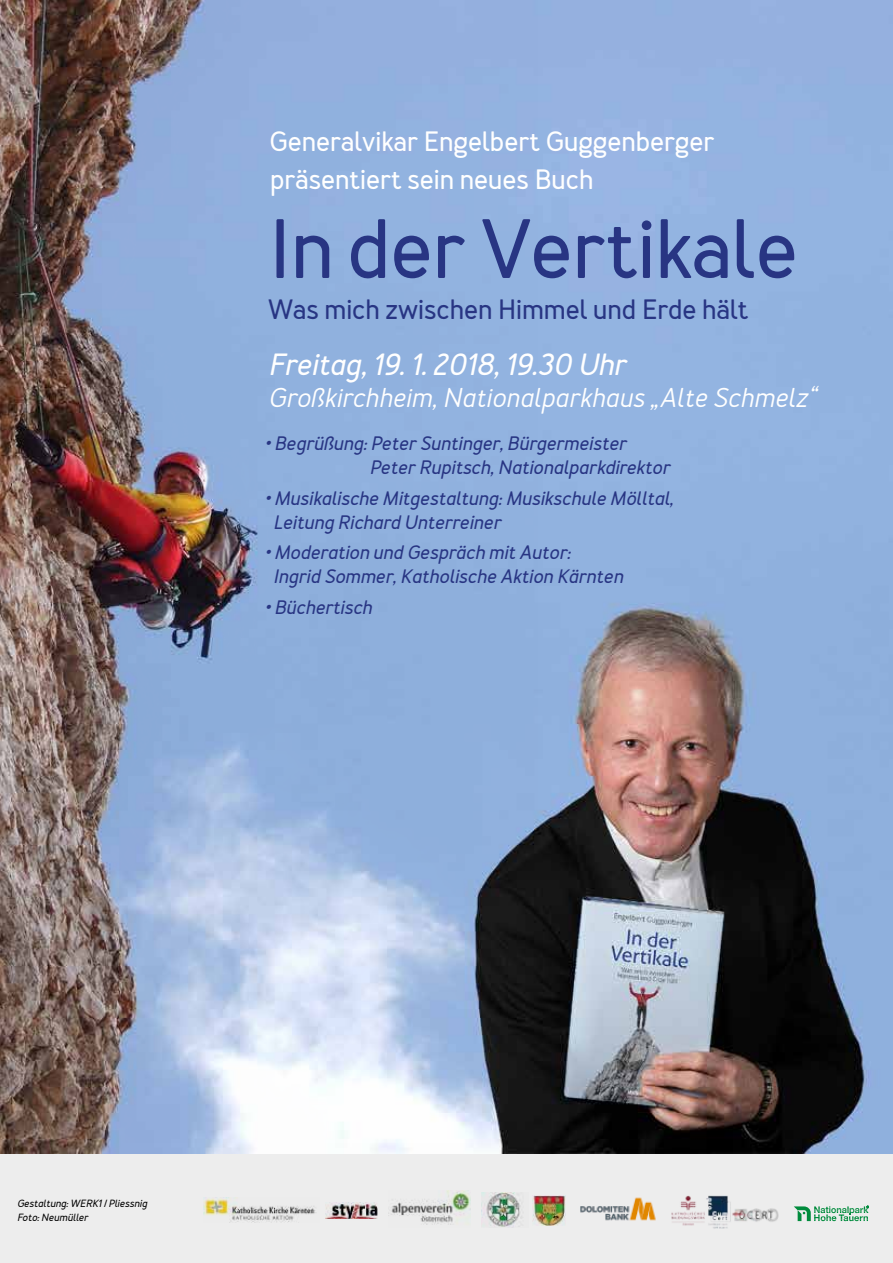
<style>
.page{position:relative;width:893px;height:1263px;background:#fff}
.page>*{position:absolute;margin:0;border:0;box-sizing:border-box;transform-origin:0 0}
.t1{font:700 84px "Merlo";color:#283583}
.t2{font:italic 700 30.75px "Merlo";color:#fff}
.t3{font:700 28.05px/38.1px "Merlo";color:#fff}
.t4{font:700 28.05px "Merlo";color:#283583}
.t5{font:italic 500 27.3px "Merlo";color:#fff}
.t6{font:italic 700 19.5px/24px "Merlo";color:#283583}
.t7{font:italic 700 10.5px/13.5px "Merlo";color:#000}
</style>
<div class="page">
<div style="left:0;top:1046px;width:893px;height:217px;background:#ededed"></div>
<img style="left:0;top:0;width:893px;height:1153px">
<img style="left:671px;top:1195px;width:108px;height:34px">
<img style="left:580px;top:1197px;width:76px;height:24px">
<img style="left:532px;top:1195px;width:34px;height:30px">
<svg style="left:794px;top:1206px;width:75px;height:15px"></svg>
<img style="left:482px;top:1192px;width:41px;height:36px">
<img style="left:388px;top:1190px;width:82px;height:35px">
<img style="left:325px;top:1203px;width:53px;height:15px">
<img style="left:203px;top:1198px;width:113px;height:25px">
<h3 class="t3" style="left:269px;top:123px;width:447px">Generalvikar Engelbert Guggenberger präsentiert sein neues Buch</h3>
<h1 class="t1" style="left:269px;top:199px;width:530px">In der Vertikale</h1>
<h3 class="t4" style="left:268px;top:293px;width:482px">Was mich zwischen Himmel und Erde hält</h3>
<h2 class="t2" style="left:268px;top:346px;width:359px">Freitag, 19. 1. 2018, 19.30 Uhr</h2>
<h3 class="t5" style="left:268px;top:381px;width:549px">Großkirchheim, Nationalparkhaus „Alte Schmelz“</h3>
<p class="t6" style="left:370px;top:432px;width:302px;text-indent:-104px">• Begrüßung: Peter Suntinger, Bürgermeister<br>Peter Rupitsch, Nationalparkdirektor</p>
<p class="t6" style="left:273px;top:486px;width:402px;text-indent:-8px">• Musikalische Mitgestaltung: Musikschule Mölltal,<br>Leitung Richard Unterreiner</p>
<p class="t6" style="left:273px;top:541px;width:351px;text-indent:-8px">• Moderation und Gespräch mit Autor:<br>Ingrid Sommer, Katholische Aktion Kärnten</p>
<p class="t6" style="left:265px;top:595px;width:108px">• Büchertisch</p>
<p class="t7" style="left:17px;top:1197px;width:132px">Gestaltung: WERK1 / Pliessnig<br>Foto: Neumüller</p>
</div>
